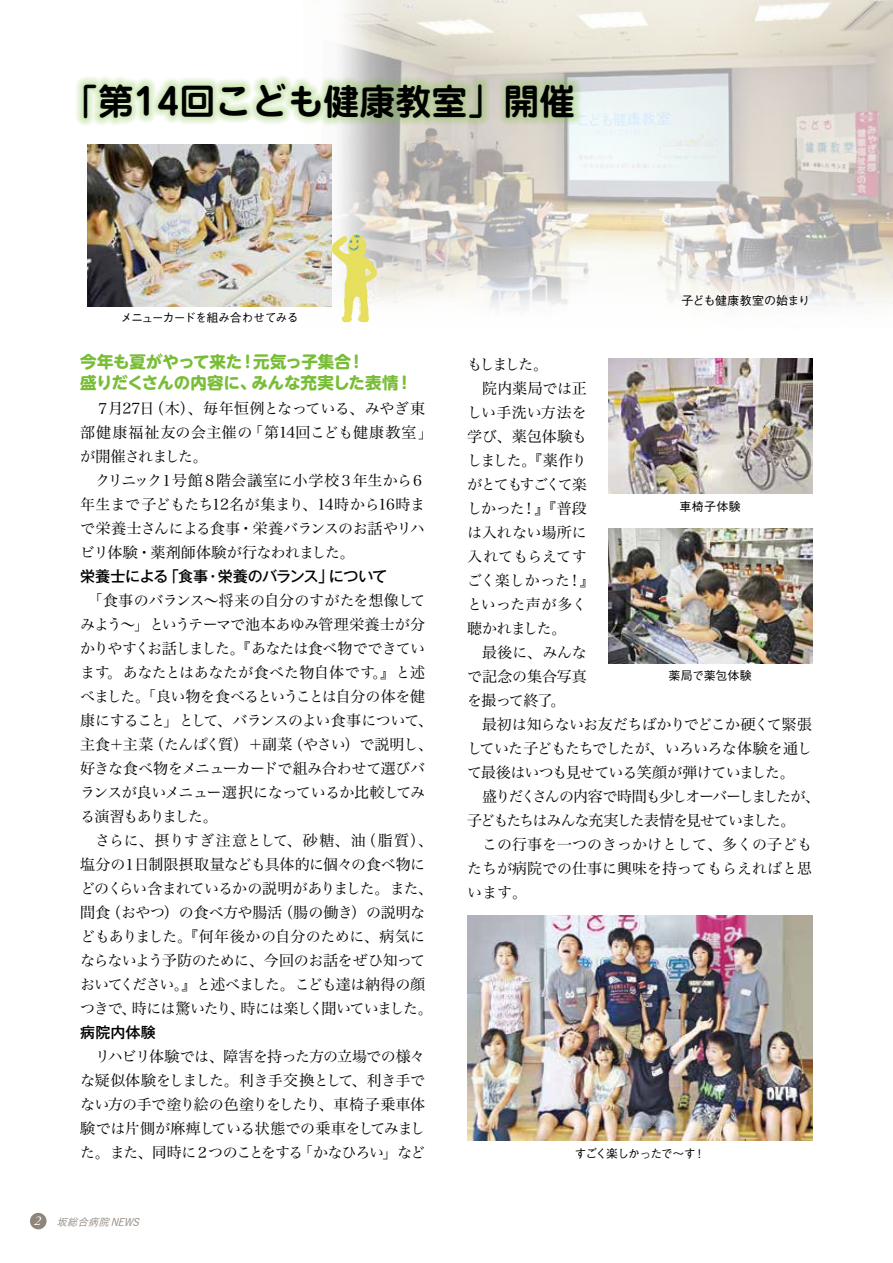
<style>
.page{position:relative;width:893px;height:1263px;background:#fff}
.page>*{position:absolute;margin:0;border:0;box-sizing:border-box;transform-origin:0 0}
.t1{font:700 36px "Jun 501 Pro";color:#000}
.t2{font:700 16.5px/21px "UD Shin M Go Pro";letter-spacing:-.01em;color:#78bd36}
.t3{font:15px/24px "Hira Min Pro W3";letter-spacing:-.035em;color:#000;text-align:justify}
.t4{font:15px/24px "Hira Min Pro W3";letter-spacing:-.01em;color:#000}
.t5{font:15px "Hira Min Pro W3";color:#000}
.t6{font:500 15px "Gothic MB101 Pro";letter-spacing:-.02em;color:#000}
.t7{font:15px "Hira Min Pro W3";letter-spacing:-.1em;color:#000}
.t8{font:15px "Hira Min Pro W3";letter-spacing:-.085em;color:#000}
.t9{font:15px "Hira Min Pro W3";letter-spacing:.005em;color:#000}
.t10{font:15px "Hira Min Pro W3";letter-spacing:-.005em;color:#000}
.t11{font:15px "Hira Min Pro W3";letter-spacing:-.125em;color:#000}
.t12{font:15px "Hira Min Pro W3";letter-spacing:-.015em;color:#000}
.t13{font:15px "Hira Min Pro W3";letter-spacing:.015em;color:#000}
.t14{font:500 12px "Gothic BBB Pro";letter-spacing:-.065em;color:#000}
.t15{font:500 12px "Gothic BBB Pro";letter-spacing:-.095em;color:#000}
.t16{font:500 12px "Gothic BBB Pro";letter-spacing:-.015em;color:#000}
.t17{font:500 12px "Gothic BBB Pro";letter-spacing:-.01em;color:#000}
.t18{font:500 12px "Gothic BBB Pro";letter-spacing:-.045em;color:#000}
.t19{font:italic 10.5px "Koburina Go Std W3";color:#90857b}
.s1{font-family:"Adobe Garamond Pro";font-size:13.5px;color:#fff}
</style>
<div class="page">
<div style="left:30px;top:1213px;width:17px;height:16px;background:#90857b;border-radius:50%"></div>
<img style="left:303px;top:0;width:590px;height:323px">
<div style="left:76px;top:75px;width:506px;height:51px;background:#78bd36;opacity:.75"></div>
<img style="left:608px;top:359px;width:204px;height:135px">
<img style="left:608px;top:528px;width:204px;height:135px">
<img style="left:468px;top:916px;width:344px;height:224px">
<img style="left:88px;top:145px;width:244px;height:161px">
<img style="left:347px;top:234px;width:8px;height:20px">
<h1 class="t1" style="left:62px;top:73px;width:515px">「第14回こども健康教室」開催</h1>
<p class="t14" style="left:120px;top:308px;width:180px">メニューカードを組み合わせてみる</p>
<p class="t16" style="left:681px;top:291px;width:130px">子ども健康教室の始まり</p>
<p class="t2" style="left:80px;top:350px;width:334px">今年も夏がやって来た！元気っ子集合！<br>盛りだくさんの内容に、みんな充実した表情！</p>
<p class="t4" style="left:80px;top:395px;width:354px;text-indent:15px">７月27日（木）、毎年恒例となっている、みやぎ東部健康福祉友の会主催の「第14回こども健康教室」が開催されました。</p>
<p class="t3" style="left:80px;top:467px;width:347px;text-indent:15px">クリニック１号館８階会議室に小学校３年生から６年生まで子どもたち12名が集まり、14時から16時まで栄養士さんによる食事・栄養バランスのお話やリハビリ体験・薬剤師体験が行なわれました。</p>
<p class="t6" style="left:80px;top:563px;width:309px">栄養士による「食事・栄養のバランス」について</p>
<p class="t3" style="left:80px;top:587px;width:354px;text-align:left;text-indent:8px">「食事のバランス～将来の自分のすがたを想像してみよう～」というテーマで池本あゆみ管理栄養士が分かりやすくお話しました。『あなたは食べ物でできています。あなたとはあなたが食べた物自体です。』と述べました。「良い物を食べるということは自分の体を健康にすること」として、バランスのよい食事について、主食＋主菜（たんぱく質）＋副菜（やさい）で説明し、好きな食べ物をメニューカードで組み合わせて選びバランスが良いメニュー選択になっているか比較してみる演習もありました。</p>
<p class="t3" style="left:80px;top:827px;width:354px;text-align:left;text-indent:15px">さらに、摂りすぎ注意として、砂糖、油（脂質）、塩分の１日制限摂取量なども具体的に個々の食べ物にどのくらい含まれているかの説明がありました。また、間食（おやつ）の食べ方や腸活（腸の働き）の説明などもありました。『何年後かの自分のために、病気にならないよう予防のために、今回のお話をぜひ知っておいてください。』と述べました。こども達は納得の顔つきで、時には驚いたり、時には楽しく聞いていました。</p>
<p class="t6" style="left:80px;top:1019px;width:77px">病院内体験</p>
<p class="t3" style="left:80px;top:1043px;width:347px;text-indent:15px">リハビリ体験では、障害を持った方の立場での様々な疑似体験をしました。利き手交換として、利き手でない方の手で塗り絵の色塗りをしたり、車椅子乗車体験では片側が麻痺している状態での乗車をしてみました。また、同時に２つのことをする「かなひろい」など</p>
<p class="t19" style="left:34px;top:1214px;width:110px"><span class="s1">2</span> 坂総合病院 NEWS</p>
<p class="t3" style="left:467px;top:351px;width:82px">もしました。</p>
<p class="t10" style="left:482px;top:376px;width:106px">院内薬局では正</p>
<p class="t13" style="left:467px;top:400px;width:121px">しい手洗い方法を</p>
<p class="t3" style="left:467px;top:423px;width:121px">学び、薬包体験も</p>
<p class="t3" style="left:467px;top:447px;width:121px">しました。『薬作り</p>
<p class="t11" style="left:467px;top:472px;width:121px">がとてもすごくて楽</p>
<p class="t3" style="left:467px;top:495px;width:121px">しかった！』『普段</p>
<p class="t9" style="left:467px;top:520px;width:121px">は入れない場所に</p>
<p class="t4" style="left:467px;top:543px;width:121px">入れてもらえてす</p>
<p class="t12" style="left:467px;top:568px;width:129px">ごく楽しかった！』</p>
<p class="t9" style="left:467px;top:592px;width:121px">といった声が多く</p>
<p class="t3" style="left:467px;top:615px;width:101px">聴かれました。</p>
<p class="t3" style="left:482px;top:639px;width:106px">最後に、みんな</p>
<p class="t10" style="left:467px;top:664px;width:121px">で記念の集合写真</p>
<p class="t3" style="left:467px;top:687px;width:100px">を撮って終了。</p>
<p class="t3" style="left:482px;top:711px;width:331px">最初は知らないお友だちばかりでどこか硬くて緊張</p>
<p class="t3" style="left:467px;top:735px;width:347px">していた子どもたちでしたが、いろいろな体験を通し</p>
<p class="t3" style="left:467px;top:759px;width:329px">て最後はいつも見せている笑顔が弾けていました。</p>
<p class="t7" style="left:482px;top:784px;width:339px">盛りだくさんの内容で時間も少しオーバーしましたが、</p>
<p class="t8" style="left:467px;top:808px;width:330px">子どもたちはみんな充実した表情を見せていました。</p>
<p class="t5" style="left:482px;top:832px;width:331px">この行事を一つのきっかけとして、多くの子ども</p>
<p class="t5" style="left:467px;top:856px;width:346px">たちが病院での仕事に興味を持ってもらえればと思</p>
<p class="t3" style="left:467px;top:879px;width:61px">います。</p>
<p class="t18" style="left:679px;top:497px;width:63px">車椅子体験</p>
<p class="t17" style="left:669px;top:666px;width:85px">薬局で薬包体験</p>
<p class="t15" style="left:574px;top:1144px;width:133px">すごく楽しかったで～す！</p>
</div>
